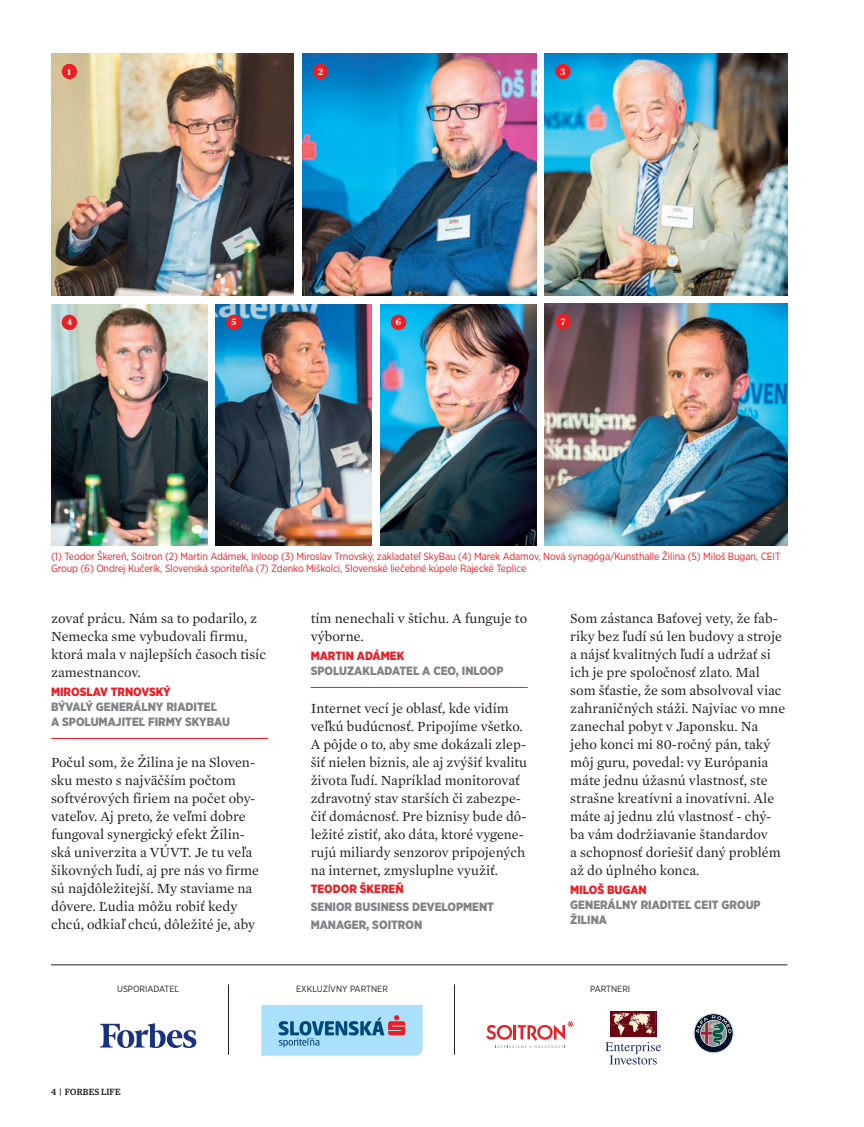
<style>
.page{position:relative;width:864px;height:1127px;background:#fff}
.page>*{position:absolute;margin:0;border:0;box-sizing:border-box;transform-origin:0 0}
.t1{font:14.25px/18px "Mercury Text G1";color:#231f20}
.t2{font:900 12px/15px "Gotham Narrow";color:#808285}
.t3{font:900 12px "Gotham Narrow";color:#ee1d23}
.t4{font:10.5px/12px "Gotham Narrow";letter-spacing:-.01em;color:#ee1d23}
.t5{font:9px "Gotham Narrow";color:#231f20}
.t6{font:500 9px "Guardian Egyp";letter-spacing:.02em;color:#231f20}
.t7{font:700 9px "Publico Headline";color:#fff}
</style>
<div class="page">
<img style="left:302px;top:53px;width:234px;height:243px">
<img style="left:51px;top:304px;width:156px;height:242px">
<img style="left:215px;top:304px;width:156px;height:242px">
<img style="left:380px;top:304px;width:156px;height:242px">
<img style="left:51px;top:53px;width:242px;height:243px">
<img style="left:544px;top:53px;width:243px;height:243px">
<img style="left:544px;top:303px;width:243px;height:243px">
<div style="left:62px;top:64px;width:15px;height:15px;background:#ee1d23;border-radius:50%"></div>
<div style="left:62px;top:315px;width:15px;height:15px;background:#ee1d23;border-radius:50%"></div>
<div style="left:226px;top:315px;width:15px;height:15px;background:#ee1d23;border-radius:50%"></div>
<div style="left:390px;top:315px;width:16px;height:15px;background:#ee1d23;border-radius:50%"></div>
<div style="left:313px;top:64px;width:15px;height:15px;background:#ee1d23;border-radius:50%"></div>
<div style="left:555px;top:64px;width:15px;height:15px;background:#ee1d23;border-radius:50%"></div>
<div style="left:555px;top:314px;width:15px;height:15px;background:#ee1d23;border-radius:50%"></div>
<hr style="left:51px;top:964px;width:736px;height:1px;background:#231f20">
<hr style="left:51px;top:738px;width:217px;height:1px;background:#ee1d23">
<hr style="left:310px;top:687px;width:217px;height:1px;background:#ee1d23">
<hr style="left:228px;top:984px;width:1px;height:70px;background:#231f20">
<hr style="left:454px;top:984px;width:1px;height:70px;background:#231f20">
<svg style="left:100px;top:1023px;width:96px;height:25px"></svg>
<svg style="left:605px;top:1042px;width:55px;height:22px"></svg>
<svg style="left:610px;top:1011px;width:46px;height:25px"></svg>
<svg style="left:610px;top:1012px;width:45px;height:23px"></svg>
<svg style="left:693px;top:1013px;width:40px;height:40px"></svg>
<svg style="left:486px;top:1021px;width:87px;height:27px"></svg>
<svg style="left:261px;top:1005px;width:161px;height:50px;background:#97c7e3"></svg>
<p class="t7" style="left:68px;top:68px;width:5px">1</p>
<p class="t7" style="left:318px;top:68px;width:6px">2</p>
<p class="t7" style="left:560px;top:68px;width:6px">3</p>
<p class="t7" style="left:67px;top:319px;width:7px">4</p>
<p class="t7" style="left:231px;top:319px;width:6px">5</p>
<p class="t7" style="left:395px;top:319px;width:7px">6</p>
<p class="t7" style="left:560px;top:318px;width:6px">7</p>
<p class="t4" style="left:51px;top:551px;width:730px">(1) Teodor Škereň, Soitron (2) Martin Adámek, Inloop (3) Miroslav Trnovský, zakladateľ SkyBau (4) Marek Adamov, Nová synagóga/Kunsthalle Žilina (5) Miloš Bugan, CEIT<br>Group (6) Ondrej Kučerík, Slovenská sporiteľňa (7) Zdenko Miškolci, Slovenské liečebné kúpele Rajecké Teplice</p>
<p class="t1" style="left:51px;top:610px;width:216px">zovať prácu. Nám sa to podarilo, z<br>Nemecka sme vybudovali firmu, ktorá mala v najlepších časoch tisíc zamestnancov.</p>
<p class="t3" style="left:51px;top:687px;width:121px">MIROSLAV TRNOVSKÝ</p>
<p class="t2" style="left:51px;top:700px;width:180px">BÝVALÝ GENERÁLNY RIADITEĽ<br>A SPOLUMAJITEĽ FIRMY SKYBAU</p>
<p class="t1" style="left:51px;top:754px;width:209px">Počul som, že Žilina je na Sloven&shy;sku mesto s najväčším počtom softvérových firiem na počet oby&shy;vateľov. Aj preto, že veľmi dobre fungoval synergický efekt Žilin&shy;ská univerzita a VÚVT. Je tu veľa šikovných ľudí, aj pre nás vo firme sú najdôležitejší. My staviame na dôvere. Ľudia môžu robiť kedy chcú, odkiaľ chcú, dôležité je, aby</p>
<p class="t1" style="left:310px;top:610px;width:218px">tím nenechali v štichu. A funguje to výborne.</p>
<p class="t3" style="left:310px;top:651px;width:95px">MARTIN ADÁMEK</p>
<p class="t2" style="left:310px;top:664px;width:194px">SPOLUZAKLADATEĽ A CEO, INLOOP</p>
<p class="t1" style="left:310px;top:700px;width:218px">Internet vecí je oblasť, kde vidím veľkú budúcnosť. Pripojíme všetko.<br>A pôjde o to, aby sme dokázali zlep&shy;šiť nielen biznis, ale aj zvýšiť kvalitu života ľudí. Napríklad monitorovať zdravotný stav starších či zabezpe&shy;čiť domácnosť. Pre biznisy bude dô&shy;ležité zistiť, ako dáta, ktoré vygene&shy;rujú miliardy senzorov pripojených na internet, zmysluplne využiť.</p>
<p class="t3" style="left:310px;top:884px;width:94px">TEODOR ŠKEREŇ</p>
<p class="t2" style="left:310px;top:898px;width:185px;line-height:18px">SENIOR BUSINESS DEVELOPMENT<br>MANAGER, SOITRON</p>
<p class="t1" style="left:570px;top:610px;width:216px">Som zástanca Baťovej vety, že fab&shy;riky bez ľudí sú len budovy a stroje a nájsť kvalitných ľudí a udržať si ich je pre spoločnosť zlato. Mal som šťastie, že som absolvoval viac zahraničných stáži. Najviac vo mne zanechal pobyt v Japonsku. Na jeho konci mi 80-ročný pán, taký môj guru, povedal: vy Európania máte jednu úžasnú vlastnosť, ste strašne kreatívni a inovatívni. Ale máte aj jednu zlú vlastnosť - chý&shy;ba vám dodržiavanie štandardov<br>a schopnosť doriešiť daný problém až do úplného konca.</p>
<p class="t3" style="left:570px;top:885px;width:78px">MILOŠ BUGAN</p>
<p class="t2" style="left:570px;top:898px;width:192px">GENERÁLNY RIADITEĽ CEIT GROUP<br>ŽILINA</p>
<p class="t5" style="left:117px;top:985px;width:64px">USPORIADATEĽ</p>
<p class="t5" style="left:296px;top:985px;width:93px">EXKLUZÍVNY PARTNER</p>
<p class="t5" style="left:589px;top:985px;width:42px">PARTNERI</p>
<p class="t6" style="left:51px;top:1088px;width:71px">4 | FORBES LIFE</p>
</div>
